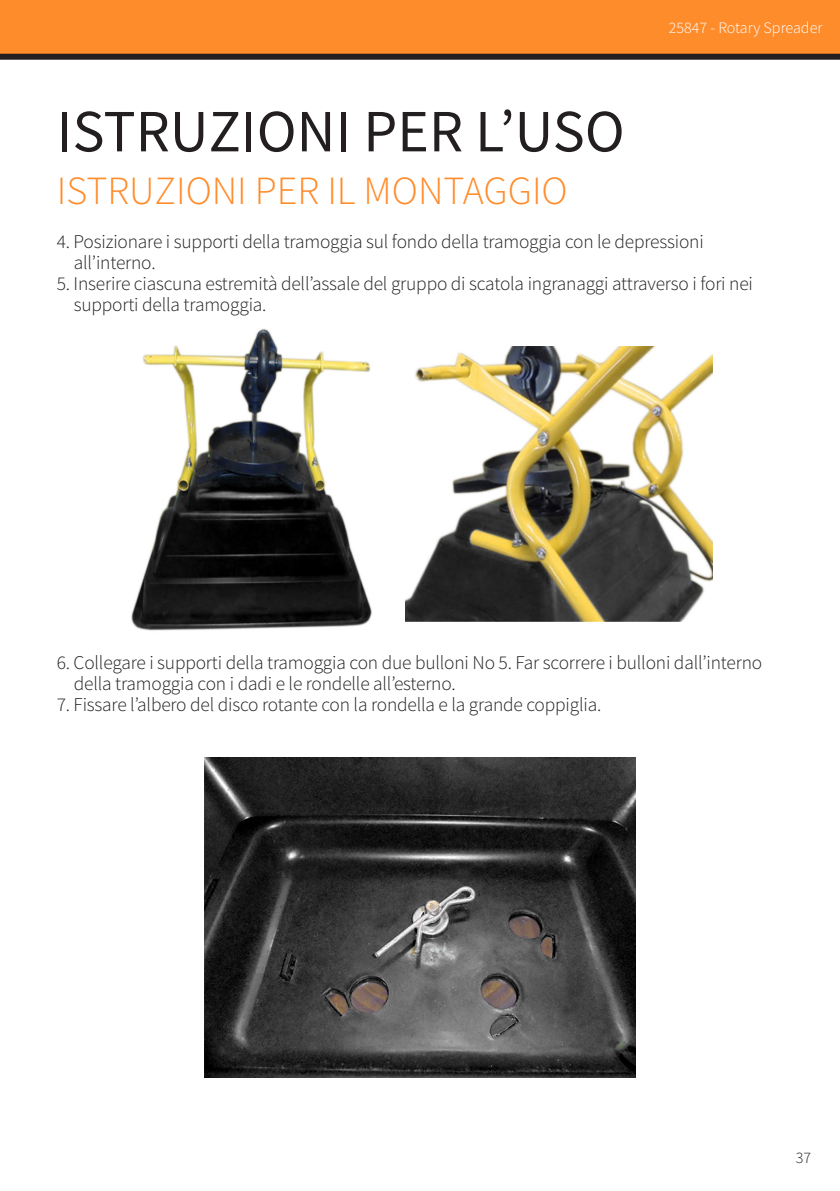
<style>
.page{position:relative;width:840px;height:1191px;background:#fff}
.page>*{position:absolute;margin:0;border:0;box-sizing:border-box;transform-origin:0 0}
.t1{font:60px "Source Sans Pro";color:#231f20}
.t2{font:300 40px "Source Sans Pro";color:#ff8c2b}
.t3{font:300 19.4px/21px "Source Sans Pro";letter-spacing:-.01em;color:#231f20}
.t4{font:300 16px "Source Sans Pro";color:#fff}
.t5{font:300 16px "Source Sans Pro";color:#231f20}
</style>
<div class="page">
<div style="left:0;top:0;width:839px;height:57px;background:#ff8c2b"></div>
<div style="left:0;top:54px;width:839px;height:6px;background:#231f20"></div>
<img style="left:131px;top:328px;width:241px;height:303px">
<img style="left:405px;top:346px;width:307px;height:276px">
<img style="left:204px;top:757px;width:431px;height:320px">
<p class="t4" style="left:668px;top:18px;width:155px">25847 - Rotary Spreader</p>
<p class="t1" style="left:57px;top:93px;width:569px">ISTRUZIONI PER L’USO</p>
<p class="t2" style="left:57px;top:166px;width:512px">ISTRUZIONI PER IL MONTAGGIO</p>
<p class="t3" style="left:74px;top:231px;width:631px;text-indent:-17px">4. Posizionare i supporti della tramoggia sul fondo della tramoggia con le depressioni all’interno.</p>
<p class="t3" style="left:74px;top:273px;width:680px;text-indent:-17px">5. Inserire ciascuna estremità dell’assale del gruppo di scatola ingranaggi attraverso i fori nei supporti della tramoggia.</p>
<p class="t3" style="left:74px;top:651px;width:689px;text-indent:-17px">6. Collegare i supporti della tramoggia con due bulloni No 5. Far scorrere i bulloni dall’interno della tramoggia con i dadi e le rondelle all’esterno.</p>
<p class="t3" style="left:57px;top:693px;width:545px">7. Fissare l’albero del disco rotante con la rondella e la grande coppiglia.</p>
<p class="t5" style="left:795px;top:1147px;width:17px">37</p>
</div>
